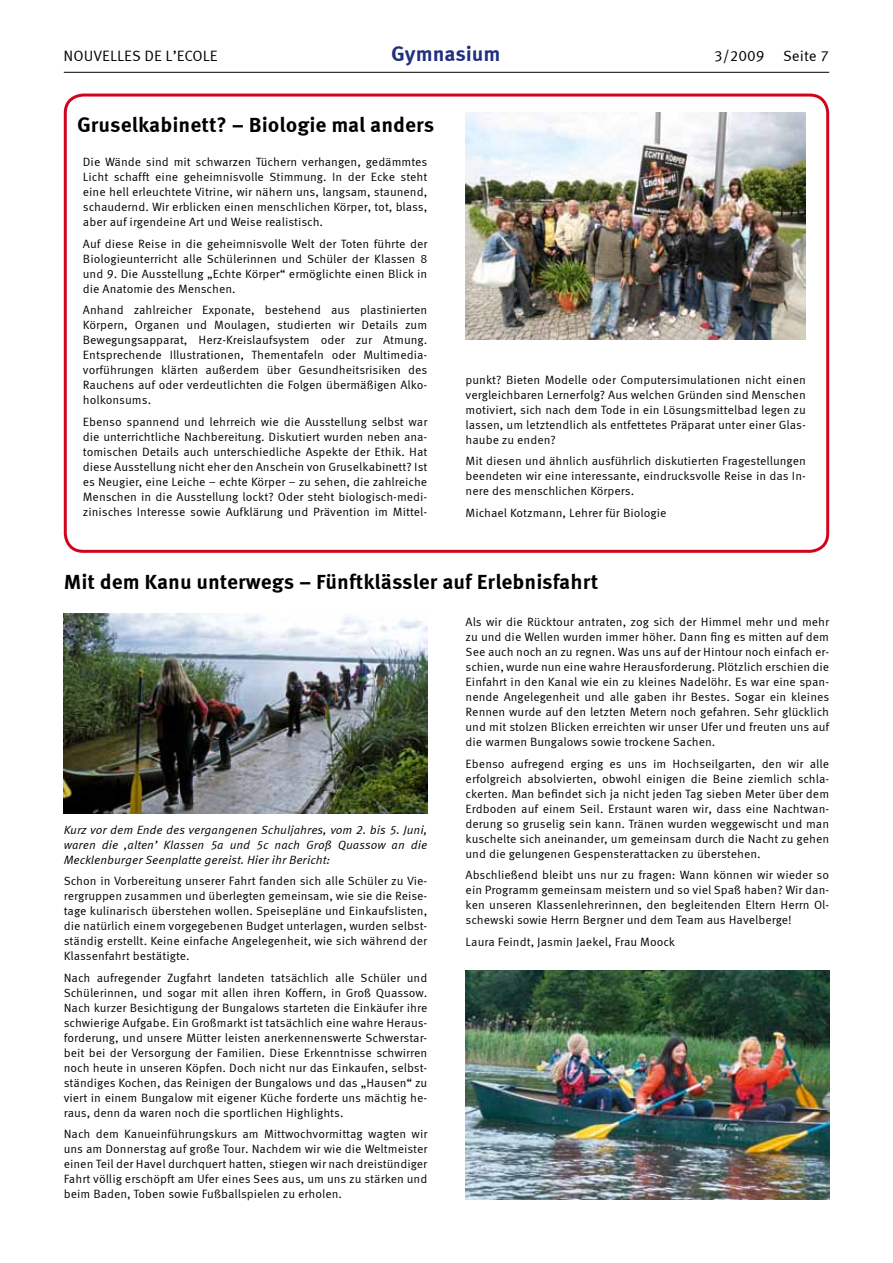
<style>
.page{position:relative;width:893px;height:1263px;background:#fff}
.page>*{position:absolute;margin:0;border:0;box-sizing:border-box;transform-origin:0 0}
.t1{font:700 21px "Meta Correspondence";color:#000}
.t2{font:700 21px "Meta Correspondence";letter-spacing:-.005em;color:#20307f}
.t3{font:15px "Meta Correspondence";color:#000}
.t4{font:12px/15px "Meta Correspondence";color:#000;text-align:justify}
.t5{font:italic 12px/15px "Meta Correspondence";color:#000;text-align:justify}
</style>
<div class="page">
<div style="left:64px;top:94px;width:765px;height:459px;border:3px solid #d2041c;border-radius:18px"></div>
<img style="left:466px;top:113px;width:340px;height:226px">
<img style="left:64px;top:614px;width:363px;height:200px">
<img style="left:466px;top:970px;width:363px;height:229px">
<hr style="left:64px;top:72px;width:765px;height:1px;background:#000">
<p class="t3" style="left:64px;top:47px;width:156px">NOUVELLES DE L’ECOLE</p>
<h1 class="t2" style="left:391px;top:41px;width:111px">Gymnasium</h1>
<p class="t3" style="left:714px;top:47px;width:117px">3/2009 Seite 7</p>
<h1 class="t1" style="left:77px;top:112px;width:359px">Gruselkabinett? – Biologie mal anders</h1>
<p class="t4" style="left:83px;top:155px;width:346px">Die Wände sind mit schwarzen Tüchern verhangen, gedämmtes Licht schafft eine geheimnisvolle Stimmung. In der Ecke steht eine hell erleuchtete Vitrine, wir nähern uns, langsam, staunend, schaudernd. Wir erblicken einen menschlichen Körper, tot, blass, aber auf irgendeine Art und Weise realistisch.</p>
<p class="t4" style="left:83px;top:236px;width:346px">Auf diese Reise in die geheimnisvolle Welt der Toten führte der Biologieunterricht alle Schülerinnen und Schüler der Klassen 8 und 9. Die Ausstellung „Echte Körper“ ermöglichte einen Blick in die Anatomie des Menschen.</p>
<p class="t4" style="left:83px;top:302px;width:346px">Anhand zahlreicher Exponate, bestehend aus plastinierten Körpern, Organen und Moulagen, studierten wir Details zum Bewegungsapparat, Herz-Kreislaufsystem oder zur Atmung.<br>Entsprechende Illustrationen, Thementafeln oder Multimedia&shy;vorführungen klärten außerdem über Gesundheitsrisiken des Rauchens auf oder verdeutlichten die Folgen übermäßigen Alko&shy;holkonsums.</p>
<p class="t4" style="left:83px;top:414px;width:346px">Ebenso spannend und lehrreich wie die Ausstellung selbst war die unterrichtliche Nachbereitung. Diskutiert wurden neben ana&shy;tomischen Details auch unterschiedliche Aspekte der Ethik. Hat diese Ausstellung nicht eher den Anschein von Gruselkabinett? Ist es Neugier, eine Leiche – echte Körper – zu sehen, die zahlreiche Menschen in die Ausstellung lockt? Oder steht biologisch-medi&shy;zinisches Interesse sowie Aufklärung und Prävention im Mittel-</p>
<p class="t4" style="left:466px;top:372px;width:342px">punkt? Bieten Modelle oder Computersimulationen nicht einen vergleichbaren Lernerfolg? Aus welchen Gründen sind Menschen motiviert, sich nach dem Tode in ein Lösungsmittelbad legen zu lassen, um letztendlich als entfettetes Präparat unter einer Glas&shy;haube zu enden?</p>
<p class="t4" style="left:466px;top:453px;width:342px">Mit diesen und ähnlich ausführlich diskutierten Fragestellungen beendeten wir eine interessante, eindrucksvolle Reise in das In&shy;nere des menschlichen Körpers.</p>
<p class="t4" style="left:466px;top:505px;width:202px">Michael Kotzmann, Lehrer für Biologie</p>
<h1 class="t1" style="left:64px;top:569px;width:536px">Mit dem Kanu unterwegs – Fünftklässler auf Erlebnisfahrt</h1>
<p class="t5" style="left:64px;top:822px;width:365px">Kurz vor dem Ende des vergangenen Schuljahres, vom 2. bis 5. Juni, waren die ‚alten’ Klassen 5a und 5c nach Groß Quassow an die Mecklenburger Seenplatte gereist. Hier ihr Bericht:</p>
<p class="t4" style="left:64px;top:874px;width:365px">Schon in Vorbereitung unserer Fahrt fanden sich alle Schüler zu Vie&shy;rergruppen zusammen und überlegten gemeinsam, wie sie die Reise&shy;tage kulinarisch überstehen wollen. Speisepläne und Einkaufslisten, die natürlich einem vorgegebenen Budget unterlagen, wurden selbst&shy;ständig erstellt. Keine einfache Angelegenheit, wie sich während der Klassenfahrt bestätigte.</p>
<p class="t4" style="left:64px;top:970px;width:365px">Nach aufregender Zugfahrt landeten tatsächlich alle Schüler und Schülerinnen, und sogar mit allen ihren Koffern, in Groß Quassow.<br>Nach kurzer Besichtigung der Bungalows starteten die Einkäufer ihre schwierige Aufgabe. Ein Großmarkt ist tatsächlich eine wahre Heraus&shy;forderung, und unsere Mütter leisten anerkennenswerte Schwerstar&shy;beit bei der Versorgung der Familien. Diese Erkenntnisse schwirren noch heute in unseren Köpfen. Doch nicht nur das Einkaufen, selbst&shy;ständiges Kochen, das Reinigen der Bungalows und das „Hausen“ zu viert in einem Bungalow mit eigener Küche forderte uns mächtig he&shy;raus, denn da waren noch die sportlichen Highlights.</p>
<p class="t4" style="left:64px;top:1126px;width:365px">Nach dem Kanueinführungskurs am Mittwochvormittag wagten wir uns am Donnerstag auf große Tour. Nachdem wir wie die Weltmeister einen Teil der Havel durchquert hatten, stiegen wir nach dreistündiger Fahrt völlig erschöpft am Ufer eines Sees aus, um uns zu stärken und beim Baden, Toben sowie Fußballspielen zu erholen.</p>
<p class="t4" style="left:466px;top:615px;width:365px">Als wir die Rücktour antraten, zog sich der Himmel mehr und mehr zu und die Wellen wurden immer höher. Dann fing es mitten auf dem See auch noch an zu regnen. Was uns auf der Hintour noch einfach er&shy;schien, wurde nun eine wahre Herausforderung. Plötzlich erschien die Einfahrt in den Kanal wie ein zu kleines Nadelöhr. Es war eine span&shy;nende Angelegenheit und alle gaben ihr Bestes. Sogar ein kleines Rennen wurde auf den letzten Metern noch gefahren. Sehr glücklich und mit stolzen Blicken erreichten wir unser Ufer und freuten uns auf die warmen Bungalows sowie trockene Sachen.</p>
<p class="t4" style="left:466px;top:756px;width:365px">Ebenso aufregend erging es uns im Hochseilgarten, den wir alle erfolgreich absolvierten, obwohl einigen die Beine ziemlich schla&shy;ckerten. Man befindet sich ja nicht jeden Tag sieben Meter über dem Erdboden auf einem Seil. Erstaunt waren wir, dass eine Nachtwan&shy;derung so gruselig sein kann. Tränen wurden weggewischt und man kuschelte sich aneinander, um gemeinsam durch die Nacht zu gehen und die gelungenen Gespensterattacken zu überstehen.</p>
<p class="t4" style="left:466px;top:867px;width:365px">Abschließend bleibt uns nur zu fragen: Wann können wir wieder so ein Programm gemeinsam meistern und so viel Spaß haben? Wir dan&shy;ken unseren Klassenlehrerinnen, den begleitenden Eltern Herrn Ol&shy;schewski sowie Herrn Bergner und dem Team aus Havelberge!</p>
<p class="t4" style="left:466px;top:934px;width:211px">Laura Feindt, Jasmin Jaekel, Frau Moock</p>
</div>
